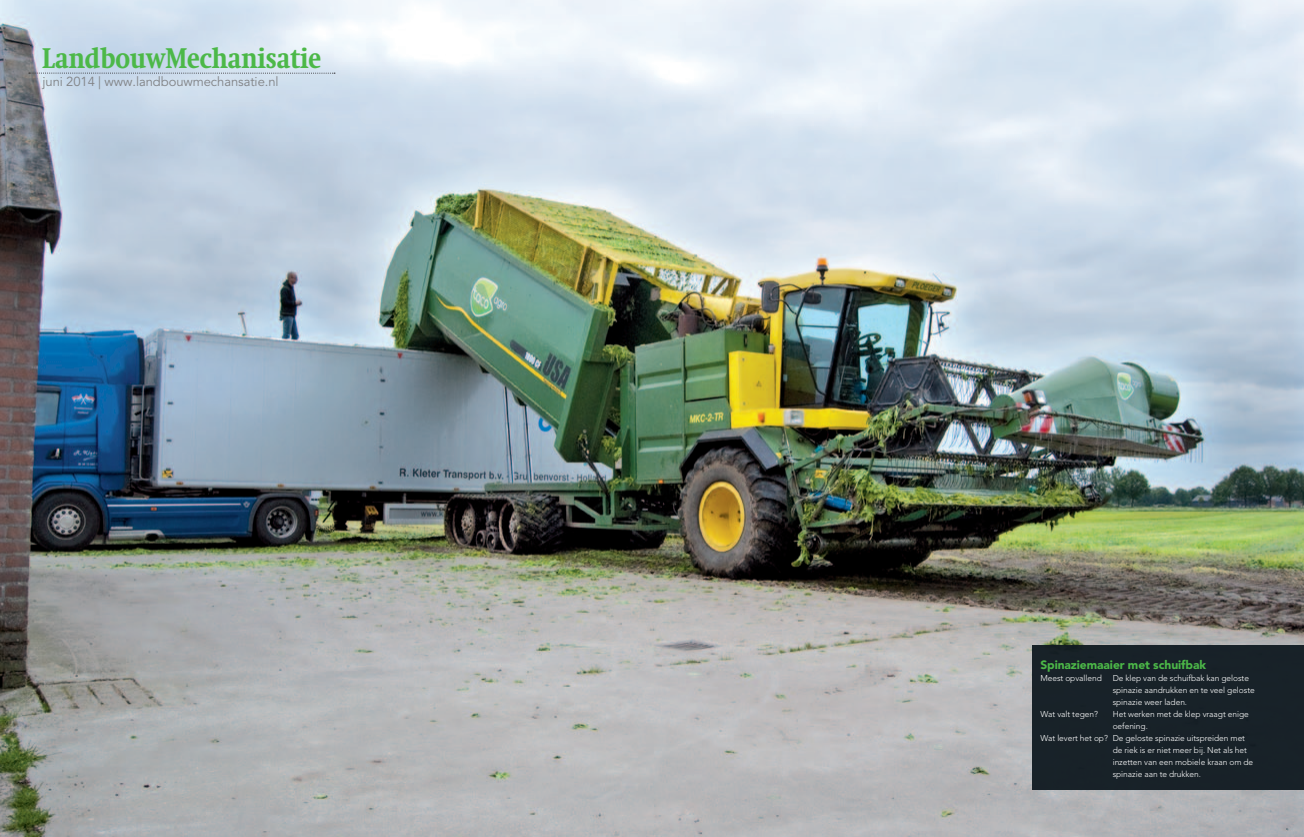
<style>
.page{position:relative;width:1304px;height:837px;background:#fff}
.page>*{position:absolute;margin:0;border:0;box-sizing:border-box;transform-origin:0 0}
.t1{font:800 27.6px "Swift";color:#4cb848;scale:.83 1}
.t2{font:13px "Avenir LT Std";letter-spacing:-.005em;color:#808285}
.t3{font:900 12px "Avenir LT Std";letter-spacing:-.005em;color:#4cb848}
.t4{font:300 8.4px/12px "Avenir LT Std";letter-spacing:-.005em;color:#fff}
</style>
<div class="page">
<img style="left:0;top:0;width:1304px;height:836px">
<div style="left:1032px;top:644px;width:272px;height:145px;background:#182228"></div>
<svg style="left:29px;top:73px;width:306px;height:1px"></svg>
<h1 class="t1" style="left:42px;top:41px;width:338px">LandbouwMechanisatie</h1>
<h2 class="t2" style="left:43px;top:74px;width:238px">juni 2014 | www.landbouwmechansatie.nl</h2>
<h3 class="t3" style="left:1040px;top:657px;width:167px">Spinaziemaaier met schuifbak</h3>
<p class="t4" style="left:1040px;top:672px;width:63px">Meest opvallend</p>
<p class="t4" style="left:1113px;top:672px;width:144px">De klep van de schuifbak kan geloste spinazie aandrukken en te veel geloste spinazie weer laden.</p>
<p class="t4" style="left:1040px;top:708px;width:59px">Wat valt tegen?</p>
<p class="t4" style="left:1113px;top:708px;width:138px">Het werken met de klep vraagt enige</p>
<p class="t4" style="left:1113px;top:720px;width:37px">oefening.</p>
<p class="t4" style="left:1040px;top:732px;width:206px">Wat levert het op? De geloste spinazie uitspreiden met</p>
<p class="t4" style="left:1113px;top:744px;width:136px">de riek is er niet meer bij. Net als het</p>
<p class="t4" style="left:1113px;top:756px;width:142px">inzetten van een mobiele kraan om de</p>
<p class="t4" style="left:1113px;top:768px;width:90px">spinazie aan te drukken.</p>
</div>
